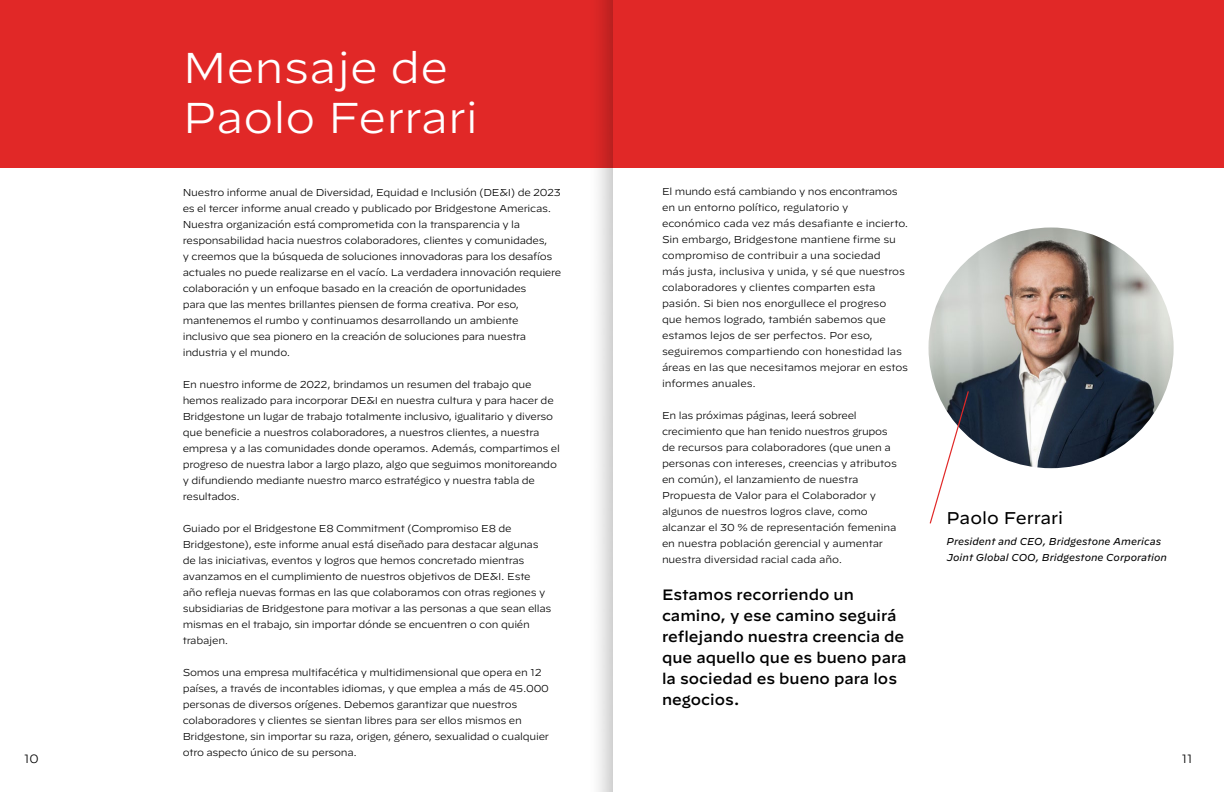
<style>
.page{position:relative;width:1224px;height:792px;background:#fff}
.page>*{position:absolute;margin:0;border:0;box-sizing:border-box;transform-origin:0 0}
.t1{font:300 43px/50px "Decimal";color:#fff}
.t2{font:17px "Decimal";color:#000}
.t3{font:500 15px/21px "Decimal";color:#000}
.t4{font:300 12px "Decimal";color:#000}
.t5{font:300 10px/16px "Decimal";letter-spacing:-.025em;color:#000}
.t6{font:italic 10px/16px "Decimal";color:#000}
</style>
<div class="page">
<div style="left:0;top:0;width:1224px;height:168px;background:#e12827"></div>
<img style="left:928px;top:228px;width:246px;height:240px">
<svg style="left:929px;top:390px;width:41px;height:134px"></svg>
<h1 class="t1" style="left:183px;top:43px;width:297px">Mensaje de<br>Paolo Ferrari</h1>
<p class="t5" style="left:662px;top:183px;width:248px">El mundo está cambiando y nos encontramos en un entorno político, regulatorio y económico cada vez más desafiante e incierto.<br>Sin embargo, Bridgestone mantiene firme su compromiso de contribuir a una sociedad<br>más justa, inclusiva y unida, y sé que nuestros colaboradores y clientes comparten esta pasión. Si bien nos enorgullece el progreso que hemos logrado, también sabemos que estamos lejos de ser perfectos. Por eso, seguiremos compartiendo con honestidad las áreas en las que necesitamos mejorar en estos informes anuales.</p>
<p class="t5" style="left:662px;top:407px;width:236px">En las próximas páginas, leerá sobreel crecimiento que han tenido nuestros grupos de recursos para colaboradores (que unen a personas con intereses, creencias y atributos en común), el lanzamiento de nuestra Propuesta de Valor para el Colaborador y algunos de nuestros logros clave, como alcanzar el 30 % de representación femenina en nuestra población gerencial y aumentar nuestra diversidad racial cada año.</p>
<h3 class="t3" style="left:662px;top:582px;width:246px">Estamos recorriendo un camino, y ese camino seguirá reflejando nuestra creencia de que aquello que es bueno para la sociedad es bueno para los negocios.</h3>
<p class="t5" style="left:183px;top:184px;width:380px">Nuestro informe anual de Diversidad, Equidad e Inclusión (DE&amp;I) de 2023 es el tercer informe anual creado y publicado por Bridgestone Americas.<br>Nuestra organización está comprometida con la transparencia y la responsabilidad hacia nuestros colaboradores, clientes y comunidades,<br>y creemos que la búsqueda de soluciones innovadoras para los desafíos actuales no puede realizarse en el vacío. La verdadera innovación requiere colaboración y un enfoque basado en la creación de oportunidades<br>para que las mentes brillantes piensen de forma creativa. Por eso, mantenemos el rumbo y continuamos desarrollando un ambiente inclusivo que sea pionero en la creación de soluciones para nuestra industria y el mundo.</p>
<p class="t5" style="left:183px;top:376px;width:379px">En nuestro informe de 2022, brindamos un resumen del trabajo que hemos realizado para incorporar DE&amp;I en nuestra cultura y para hacer de Bridgestone un lugar de trabajo totalmente inclusivo, igualitario y diverso que beneficie a nuestros colaboradores, a nuestros clientes, a nuestra empresa y a las comunidades donde operamos. Además, compartimos el progreso de nuestra labor a largo plazo, algo que seguimos monitoreando y difundiendo mediante nuestro marco estratégico y nuestra tabla de resultados.</p>
<p class="t5" style="left:183px;top:520px;width:370px">Guiado por el Bridgestone E8 Commitment (Compromiso E8 de Bridgestone), este informe anual está diseñado para destacar algunas de las iniciativas, eventos y logros que hemos concretado mientras avanzamos en el cumplimiento de nuestros objetivos de DE&amp;I. Este año refleja nuevas formas en las que colaboramos con otras regiones y subsidiarias de Bridgestone para motivar a las personas a que sean ellas mismas en el trabajo, sin importar dónde se encuentren o con quién trabajen.</p>
<p class="t5" style="left:183px;top:664px;width:368px">Somos una empresa multifacética y multidimensional que opera en 12 países, a través de incontables idiomas, y que emplea a más de 45.000 personas de diversos orígenes. Debemos garantizar que nuestros colaboradores y clientes se sientan libres para ser ellos mismos en Bridgestone, sin importar su raza, origen, género, sexualidad o cualquier otro aspecto único de su persona.</p>
<h2 class="t2" style="left:946px;top:508px;width:118px">Paolo Ferrari</h2>
<p class="t6" style="left:946px;top:532px;width:222px">President and CEO, Bridgestone Americas<br>Joint Global COO, Bridgestone Corporation</p>
<p class="t4" style="left:24px;top:751px;width:16px">10</p>
<p class="t4" style="left:1182px;top:751px;width:12px">11</p>
</div>
